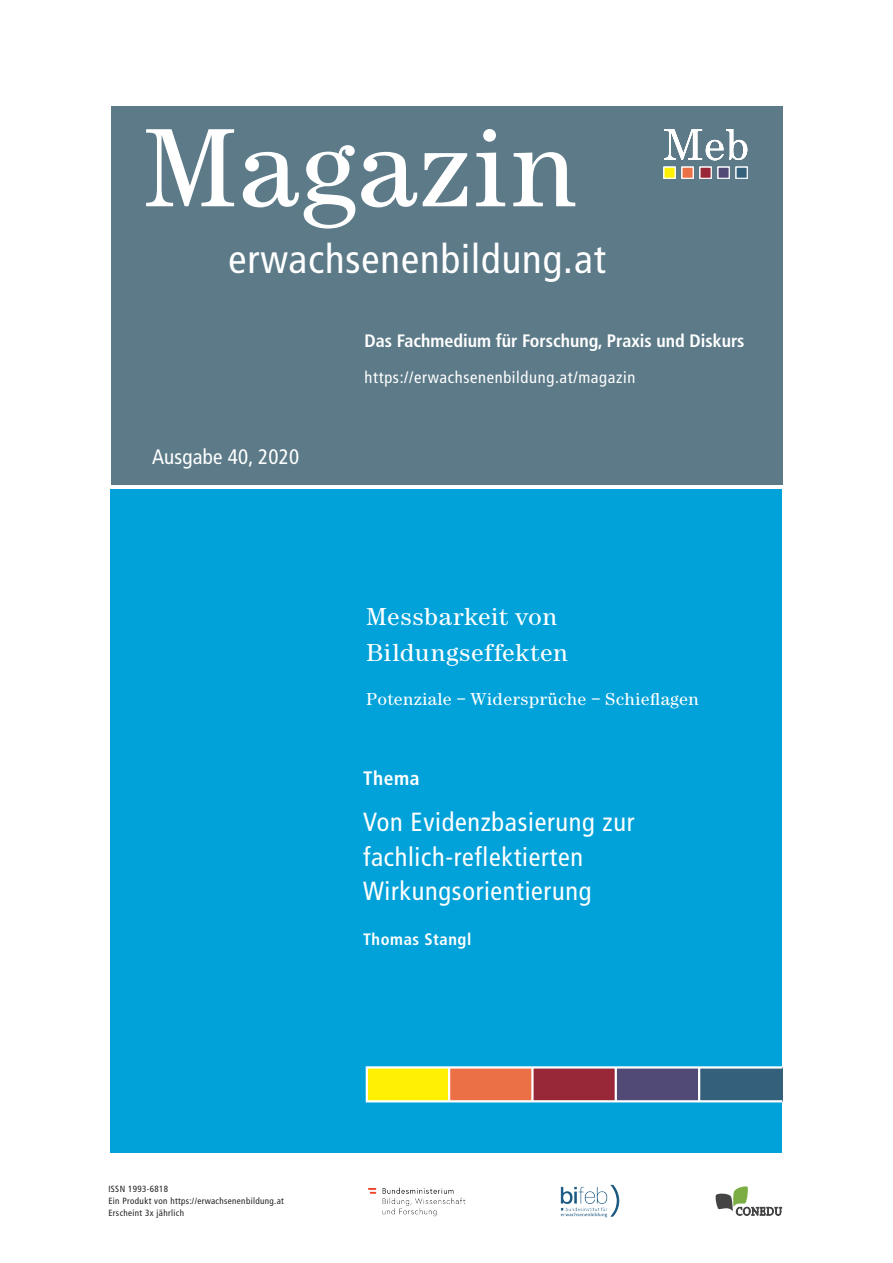
<style>
.page{position:relative;width:893px;height:1263px;background:#fff}
.page>*{position:absolute;margin:0;border:0;box-sizing:border-box;transform-origin:0 0}
.t1{font:condensed 40.5px "Frutiger LT Std";letter-spacing:.025em;color:#fff}
.t2{font:condensed 26.25px/34.5px "Frutiger LT Std";letter-spacing:.025em;color:#fff}
.t3{font:25.5px/36px "Century EF";letter-spacing:.01em;color:#fff}
.t4{font:condensed 21px "Frutiger LT Std";letter-spacing:.01em;color:#fff}
.t5{font:700 condensed 19.5px "Frutiger LT Std";letter-spacing:.03em;color:#fff}
.t6{font:700 condensed 18px "Frutiger LT Std";color:#fff}
.t7{font:18px "Century EF";letter-spacing:.01em;color:#fff}
.t8{font:condensed 16.5px "Frutiger LT Std";letter-spacing:.04em;color:#fff}
.t9{font:700 condensed 16.5px "Frutiger LT Std";letter-spacing:.035em;color:#fff}
.t10{font:condensed 9px/12px "Frutiger LT Std";letter-spacing:.04em;color:#231f20}
</style>
<div class="page">
<div style="left:111px;top:489px;width:671px;height:663px;background:#00a2d9"></div>
<div style="left:111px;top:106px;width:671px;height:379px;background:#5c7a88"></div>
<div style="left:532px;top:1067px;width:84px;height:34px;background:#982738"></div>
<div style="left:616px;top:1067px;width:83px;height:34px;background:#514a76"></div>
<div style="left:699px;top:1067px;width:83px;height:34px;background:#34607b"></div>
<div style="left:367px;top:1067px;width:82px;height:34px;background:#fff101"></div>
<div style="left:449px;top:1067px;width:83px;height:34px;background:#eb7046"></div>
<hr style="left:448px;top:1067px;width:2px;height:34px;background:#fff">
<hr style="left:531px;top:1067px;width:3px;height:34px;background:#fff">
<hr style="left:615px;top:1067px;width:2px;height:34px;background:#fff">
<hr style="left:698px;top:1067px;width:2px;height:34px;background:#fff">
<div style="left:366px;top:1066px;width:417px;height:36px;border:2px solid #fff"></div>
<svg style="left:146px;top:129px;width:429px;height:100px"></svg>
<svg style="left:715px;top:1186px;width:67px;height:29px"></svg>
<img style="left:367px;top:1187px;width:99px;height:30px">
<img style="left:561px;top:1185px;width:59px;height:32px">
<div style="left:700px;top:167px;width:11px;height:11px;background:#982738;border:1px solid #fff"></div>
<div style="left:718px;top:167px;width:11px;height:11px;background:#514a76;border:1px solid #fff"></div>
<div style="left:736px;top:167px;width:11px;height:11px;background:#34607b;border:1px solid #fff"></div>
<div style="left:664px;top:167px;width:11px;height:11px;background:#fff101"></div>
<div style="left:682px;top:167px;width:11px;height:11px;background:#eb7046;border:1px solid #fff"></div>
<svg style="left:664px;top:129px;width:83px;height:31px"></svg>
<h1 class="t1" style="left:229px;top:235px;width:379px">erwachsenenbildung.at</h1>
<h3 class="t4" style="left:152px;top:444px;width:149px">Ausgabe 40, 2020</h3>
<h3 class="t6" style="left:365px;top:330px;width:381px">Das Fachmedium für Forschung, Praxis und Diskurs</h3>
<h3 class="t8" style="left:365px;top:367px;width:272px">https://erwachsenenbildung.at/magazin</h3>
<h3 class="t3" style="left:366px;top:600px;width:203px">Messbarkeit von<br>Bildungseffekten</h3>
<h3 class="t7" style="left:366px;top:688px;width:334px">Potenziale – Widersprüche – Schieflagen</h3>
<h3 class="t5" style="left:363px;top:766px;width:58px">Thema</h3>
<h2 class="t2" style="left:363px;top:805px;width:273px">Von Evidenzbasierung zur fachlich-reflektierten<br>Wirkungsorientierung</h2>
<h3 class="t9" style="left:363px;top:930px;width:110px">Thomas Stangl</h3>
<p class="t10" style="left:108px;top:1183px;width:177px">ISSN 1993-6818<br>Ein Produkt von https://erwachsenenbildung.at<br>Erscheint 3x jährlich</p>
</div>
